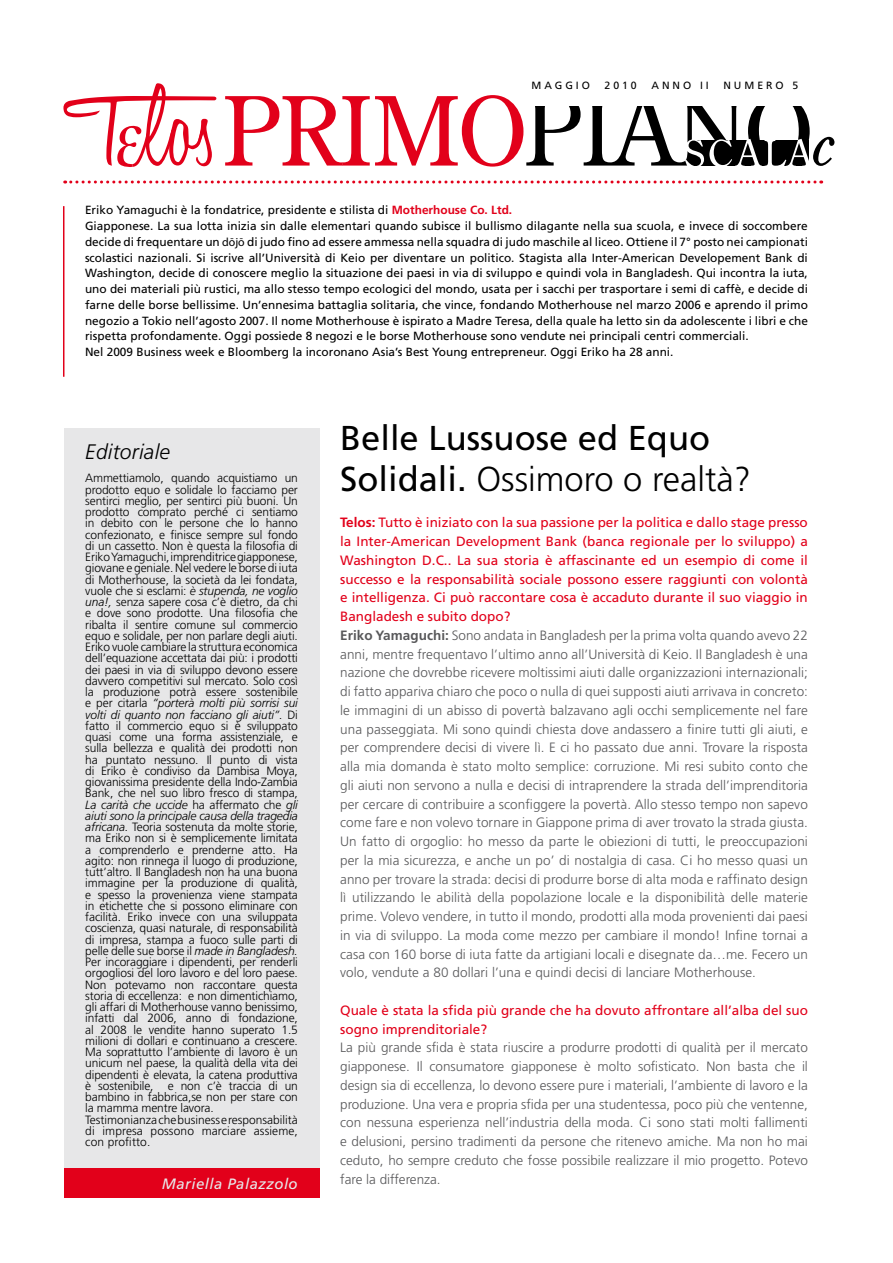
<style>
.page{position:relative;width:893px;height:1263px;background:#fff}
.page>*{position:absolute;margin:0;border:0;box-sizing:border-box;transform-origin:0 0}
.t1{font:34.5px/40.5px "Frutiger";color:#000}
.t2{font:italic 300 21px "Frutiger";letter-spacing:.01em;color:#000}
.t3{font:italic 15px "Frutiger";letter-spacing:.03em;color:#e7e7e8}
.t4{font:300 13.5px/18.8px "Frutiger";letter-spacing:.005em;color:#58585a}
.t5{font:13.5px/18.8px "Frutiger";color:#e2001a}
.t6{font:300 12px/11.2px "Frutiger";letter-spacing:-.01em;color:#000}
.t7{font:11.85px/15.8px "Frutiger";color:#000}
.t8{font:10.5px "Frutiger";color:#000}
.s1{font-weight:700;color:#e2001a}
.s2{font-family:"Myriad Pro"}
.s3{font-style:italic}
.s4{font-weight:300}
.s5{font-weight:400;color:#e2001a}
.s6{font-weight:700}
</style>
<div class="page">
<svg style="left:65px;top:180px;width:757px;height:3px"></svg>
<hr style="left:63px;top:206px;width:1px;height:171px;background:#e2001a">
<div style="left:64px;top:428px;width:255px;height:770px;background:#e7e7e8"></div>
<div style="left:64px;top:1168px;width:255px;height:30px;background:#e2001a"></div>
<svg style="left:225px;top:95px;width:609px;height:72px"></svg>
<div style="left:524px;top:93px;width:279px;height:12px;background:#fff"></div>
<svg style="left:63px;top:83px;width:153px;height:84px"></svg>
<p class="t8" style="left:531px;top:79px;width:11px">maggio</p>
<p class="t8" style="left:605px;top:79px;width:34px">2010</p>
<p class="t8" style="left:651px;top:79px;width:11px">anno</p>
<p class="t8" style="left:700px;top:79px;width:10px">I I</p>
<p class="t8" style="left:723px;top:79px;width:11px">nume</p>
<p class="t8" style="left:766px;top:79px;width:34px">r o 5</p>
<p class="t7" style="left:85px;top:202px;width:724px">Eriko Yamaguchi è la fondatrice, presidente e stilista di <span class="s1">Motherhouse Co. Ltd.<br></span>Giapponese. La sua lotta inizia sin dalle elementari quando subisce il bullismo dilagante nella sua scuola, e invece di soccombere decide di frequentare un <span class="s2">dōjō</span> di judo fino ad essere ammessa nella squadra di judo maschile al liceo. Ottiene il 7° posto nei campionati scolastici nazionali. Si iscrive all’Università di Keio per diventare un politico. Stagista alla Inter-American Developement Bank di Washington, decide di conoscere meglio la situazione dei paesi in via di sviluppo e quindi vola in Bangladesh. Qui incontra la iuta, uno dei materiali più rustici, ma allo stesso tempo ecologici del mondo, usata per i sacchi per trasportare i semi di caffè, e decide di farne delle borse bellissime. Un’ennesima battaglia solitaria, che vince, fondando Motherhouse nel marzo 2006 e aprendo il primo negozio a Tokio nell’agosto 2007. Il nome Motherhouse è ispirato a Madre Teresa, della quale ha letto sin da adolescente i libri e che rispetta profondamente. Oggi possiede 8 negozi e le borse Motherhouse sono vendute nei principali centri commerciali.<br>Nel 2009 Business week e Bloomberg la incoronano Asia’s Best Young entrepreneur. Oggi Eriko ha 28 anni.</p>
<h2 class="t2" style="left:85px;top:440px;width:86px">Editoriale</h2>
<p class="t6" style="left:85px;top:473px;width:214px">Ammettiamolo, quando acquistiamo un prodotto equo e solidale lo facciamo per sentirci meglio, per sentirci più buoni. Un prodotto comprato perché ci sentiamo in debito con le persone che lo hanno confezionato, e finisce sempre sul fondo di un cassetto. Non è questa la filosofia di Eriko Yamaguchi, imprenditrice giapponese, giovane e geniale. Nel vedere le borse di iuta di Motherhouse, la società da lei fondata, vuole che si esclami: <span class="s3">è stupenda, ne voglio una!,</span> senza sapere cosa c’è dietro, da chi e dove sono prodotte. Una filosofia che ribalta il sentire comune sul commercio equo e solidale, per non parlare degli aiuti.<br>Eriko vuole cambiare la struttura economica dell’equazione accettata dai più: i prodotti dei paesi in via di sviluppo devono essere davvero competitivi sul mercato. Solo così la produzione potrà essere sostenibile e per citarla <span class="s3">“porterà molti più sorrisi sui volti di quanto non facciano gli aiuti”.</span> Di fatto il commercio equo si è sviluppato quasi come una forma assistenziale, e sulla bellezza e qualità dei prodotti non ha puntato nessuno. Il punto di vista di Eriko è condiviso da Dambisa Moya, giovanissima presidente della Indo-Zambia Bank, che nel suo libro fresco di stampa, <span class="s3">La carità che uccide</span> ha affermato che <span class="s3">gli aiuti sono la principale causa della tragedia africana.</span> Teoria sostenuta da molte storie, ma Eriko non si è semplicemente limitata a comprenderlo e prenderne atto. Ha agito: non rinnega il luogo di produzione, tutt’altro. Il Bangladesh non ha una buona immagine per la produzione di qualità, e spesso la provenienza viene stampata in etichette che si possono eliminare con facilità. Eriko invece con una sviluppata coscienza, quasi naturale, di responsabilità di impresa, stampa a fuoco sulle parti di pelle delle sue borse il <span class="s3">made in Bangladesh.<br></span>Per incoraggiare i dipendenti, per renderli orgogliosi del loro lavoro e del loro paese.<br>Non potevamo non raccontare questa storia di eccellenza: e non dimentichiamo, gli affari di Motherhouse vanno benissimo, infatti dal 2006, anno di fondazione, al 2008 le vendite hanno superato 1.5 milioni di dollari e continuano a crescere.<br>Ma soprattutto l’ambiente di lavoro è un unicum nel paese, la qualità della vita dei dipendenti è elevata, la catena produttiva è sostenibile, e non c’è traccia di un bambino in fabbrica,se non per stare con la mamma mentre lavora.<br>Testimonianza che business e responsabilità di impresa possono marciare assieme, con profitto.</p>
<p class="t3" style="left:162px;top:1175px;width:138px">Mariella Palazzolo</p>
<h1 class="t1" style="left:340px;top:417px;width:412px">Belle Lussuose ed Equo<br>Solidali. <span class="s4">Ossimoro o realtà?</span></h1>
<p class="t4" style="left:340px;top:513px;width:469px"><span class="s1">Telos:</span> <span class="s5">Tutto è iniziato con la sua passione per la politica e dallo stage presso la Inter-American Development Bank (banca regionale per lo sviluppo) a Washington D.C.. La sua storia è affascinante ed un esempio di come il successo e la responsabilità sociale possono essere raggiunti con volontà e intelligenza. Ci può raccontare cosa è accaduto durante il suo viaggio in Bangladesh e subito dopo?<br></span><span class="s6">Eriko Yamaguchi:</span> Sono andata in Bangladesh per la prima volta quando avevo 22 anni, mentre frequentavo l’ultimo anno all’Università di Keio. Il Bangladesh è una nazione che dovrebbe ricevere moltissimi aiuti dalle organizzazioni internazionali; di fatto appariva chiaro che poco o nulla di quei supposti aiuti arrivava in concreto: le immagini di un abisso di povertà balzavano agli occhi semplicemente nel fare una passeggiata. Mi sono quindi chiesta dove andassero a finire tutti gli aiuti, e per comprendere decisi di vivere lì. E ci ho passato due anni. Trovare la risposta alla mia domanda è stato molto semplice: corruzione. Mi resi subito conto che gli aiuti non servono a nulla e decisi di intraprendere la strada dell’imprenditoria per cercare di contribuire a sconfiggere la povertà. Allo stesso tempo non sapevo come fare e non volevo tornare in Giappone prima di aver trovato la strada giusta.<br>Un fatto di orgoglio: ho messo da parte le obiezioni di tutti, le preoccupazioni per la mia sicurezza, e anche un po’ di nostalgia di casa. Ci ho messo quasi un anno per trovare la strada: decisi di produrre borse di alta moda e raffinato design lì utilizzando le abilità della popolazione locale e la disponibilità delle materie prime. Volevo vendere, in tutto il mondo, prodotti alla moda provenienti dai paesi in via di sviluppo. La moda come mezzo per cambiare il mondo! Infine tornai a casa con 160 borse di iuta fatte da artigiani locali e disegnate da…me. Fecero un volo, vendute a 80 dollari l’una e quindi decisi di lanciare Motherhouse.</p>
<p class="t5" style="left:340px;top:1001px;width:469px">Quale è stata la sfida più grande che ha dovuto affrontare all’alba del suo sogno imprenditoriale?</p>
<p class="t4" style="left:340px;top:1038px;width:469px;text-align:justify">La più grande sfida è stata riuscire a produrre prodotti di qualità per il mercato giapponese. Il consumatore giapponese è molto sofisticato. Non basta che il design sia di eccellenza, lo devono essere pure i materiali, l’ambiente di lavoro e la produzione. Una vera e propria sfida per una studentessa, poco più che ventenne, con nessuna esperienza nell’industria della moda. Ci sono stati molti fallimenti e delusioni, persino tradimenti da persone che ritenevo amiche. Ma non ho mai ceduto, ho sempre creduto che fosse possibile realizzare il mio progetto. Potevo fare la differenza.</p>
</div>
